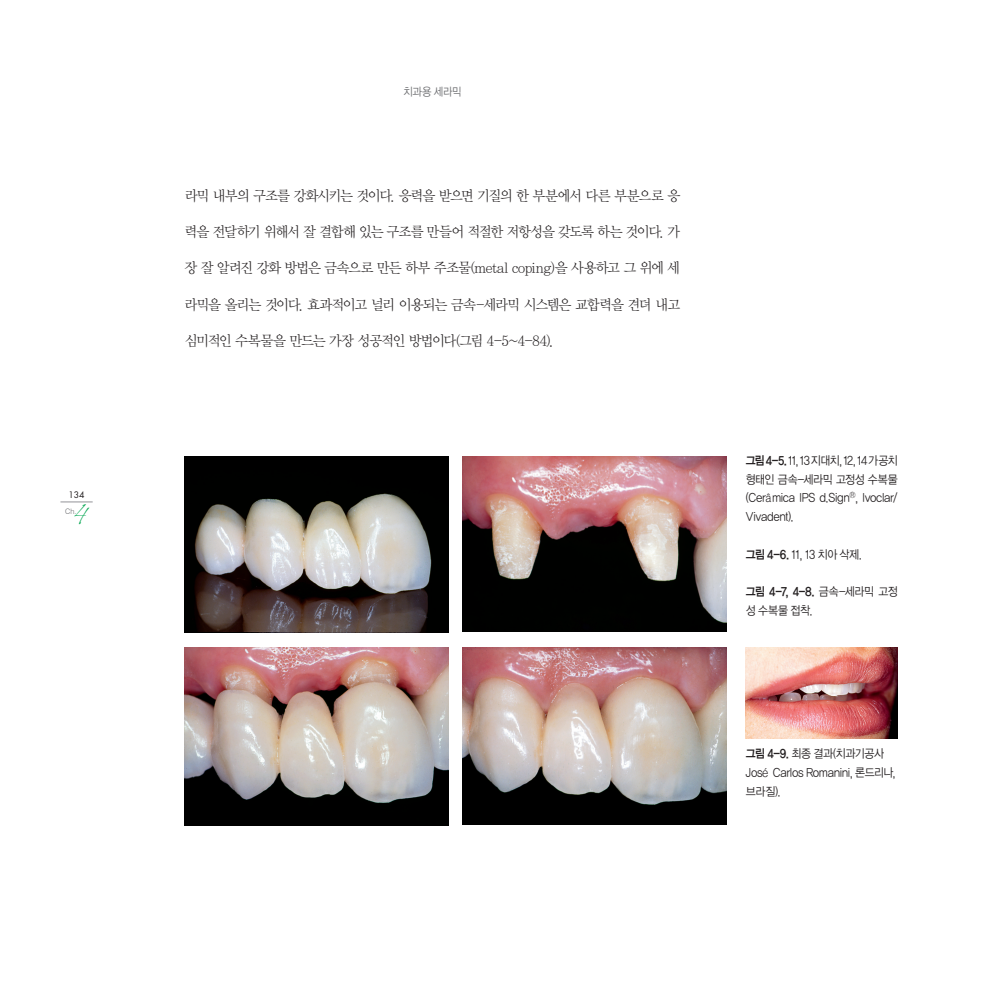
<style>
.page{position:relative;width:1007px;height:1007px;background:#fff}
.page>*{position:absolute;margin:0;border:0;box-sizing:border-box;transform-origin:0 0}
.t1{font:27.5px "Mr Lackboughs";color:#00a54f}
.t2{font:14.38px "Y Mj O12";letter-spacing:-.13em;color:#231f20;scale:.95 1}
.t3{font:14.38px "Y Mj O12";letter-spacing:-.15em;color:#231f20;scale:.95 1}
.t4{font:11.88px/18.8px "YGO12";letter-spacing:-.11em;color:#231f20;text-align:justify;scale:.9 1}
.t5{font:11.88px "YGO14";color:#231f20;scale:.9 1}
.t6{font:11.25px "YGO12";letter-spacing:-.09em;color:#6c6d70;scale:.9 1}
.t7{font:8.75px "Futura";color:#231f20}
.t8{font:300 7.5px "Swiss 721 BT";color:#6c6d70}
.s1{font-family:"YGO14"}
.s2{font-family:"Helvetica";font-weight:300}
.s3{font-family:"YGO12"}
.s4{font-family:"Helvetica LT";font-weight:300;font-size:12.5px}
</style>
<div class="page">
<hr style="left:60px;top:501px;width:33px;height:1px;background:#a8a9ad">
<img style="left:184px;top:456px;width:264px;height:176px">
<img style="left:462px;top:456px;width:264px;height:175px">
<img style="left:462px;top:647px;width:264px;height:177px">
<img style="left:184px;top:647px;width:264px;height:178px">
<img style="left:745px;top:647px;width:152px;height:91px">
<p class="t7" style="left:68px;top:488px;width:18px">134</p>
<p class="t8" style="left:65px;top:506px;width:13px">Ch.</p>
<h1 class="t1" style="left:76px;top:492px;width:13px">4</h1>
<p class="t6" style="left:403px;top:84px;width:67px">치과용 세라믹</p>
<p class="t2" style="left:184px;top:186px;width:524px">라믹 내부의 구조를 강화시키는 것이다. 응력을 받으면 기질의 한 부분에서 다른 부분으로 응</p>
<p class="t2" style="left:184px;top:222px;width:524px">력을 전달하기 위해서 잘 결합해 있는 구조를 만들어 적절한 저항성을 갖도록 하는 것이다. 가</p>
<p class="t2" style="left:184px;top:259px;width:524px">장 잘 알려진 강화 방법은 금속으로 만든 하부 주조물(metal coping)을 사용하고 그 위에 세</p>
<p class="t2" style="left:184px;top:295px;width:524px">라믹을 올리는 것이다. 효과적이고 널리 이용되는 금속-세라믹 시스템은 교합력을 견뎌 내고</p>
<p class="t3" style="left:184px;top:331px;width:391px">심미적인 수복물을 만드는 가장 성공적인 방법이다(그림 4-5~4-84).</p>
<p class="t4" style="left:745px;top:451px;width:171px"><span class="s1">그림4-5.</span>11,13지대치,12,14가공치 형태인 금속-세라믹 고정성 수복물 (Cer<span class="s2">â</span>mica IPS d.Sign<sup>Ⓡ</sup>, Ivoclar/ Vivadent).</p>
<p class="t4" style="left:745px;top:544px;width:131px"><span class="s1">그림 4-6.</span> 11, 13 치아 삭제.</p>
<p class="t5" style="left:745px;top:584px;width:171px">그림 4-7, 4-8. <span class="s3">금속-세라믹 고정</span></p>
<p class="t4" style="left:745px;top:601px;width:76px">성 수복물 접착.</p>
<p class="t4" style="left:745px;top:744px;width:169px;text-align:left"><span class="s1">그림 4-9.</span> 최종 결과(치과기공사<br>Jos<span class="s4">é</span> Carlos Romanini, 론드리나, 브라질).</p>
</div>
